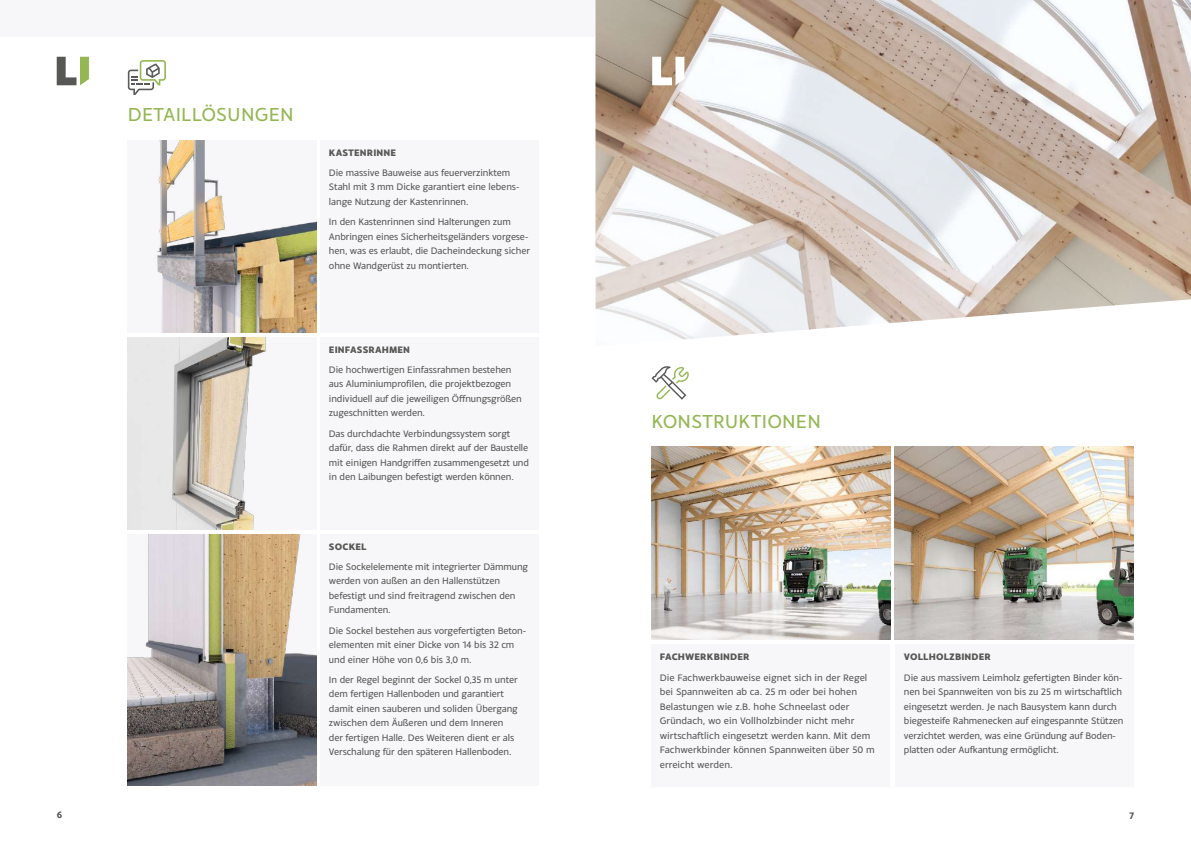
<style>
.page{position:relative;width:1191px;height:842px;background:#fff}
.page>*{position:absolute;margin:0;border:0;box-sizing:border-box;transform-origin:0 0}
.t1{font:20px "Monsal Gothic";letter-spacing:.01em;color:#94b754}
.t2{font:10px/14.5px "Monsal Gothic";letter-spacing:-.01em;color:#575756}
.t3{font:800 10px "Monsal Gothic";letter-spacing:.01em;color:#575756}
.t4{font:700 10px "Monsal Gothic";color:#575756}
</style>
<div class="page">
<svg style="left:57px;top:57px;width:32px;height:28px"></svg>
<div style="left:0;top:0;width:1191px;height:36px;background:#f7f7f9"></div>
<img style="left:595px;top:0;width:596px;height:340px">
<img style="left:651px;top:447px;width:239px;height:193px">
<div style="left:128px;top:337px;width:189px;height:193px;background:#f7f7f9"></div>
<img style="left:128px;top:337px;width:138px;height:193px">
<img style="left:128px;top:534px;width:189px;height:251px">
<div style="left:128px;top:140px;width:189px;height:193px;background:#f7f7f9"></div>
<img style="left:157px;top:140px;width:160px;height:193px">
<img style="left:894px;top:447px;width:239px;height:193px">
<div style="left:320px;top:337px;width:219px;height:193px;background:#f7f7f9"></div>
<div style="left:320px;top:140px;width:219px;height:193px;background:#f7f7f9"></div>
<div style="left:320px;top:534px;width:219px;height:251px;background:#f7f7f9"></div>
<svg style="left:652px;top:57px;width:32px;height:28px"></svg>
<svg style="left:128px;top:60px;width:38px;height:35px"></svg>
<svg style="left:651px;top:366px;width:38px;height:34px"></svg>
<h1 class="t1" style="left:128px;top:102px;width:167px">DETAILLÖSUNGEN</h1>
<p class="t3" style="left:329px;top:146px;width:69px">KASTENRINNE</p>
<p class="t2" style="left:329px;top:165px;width:192px">Die massive Bauweise aus feuerverzinktem<br>Stahl mit 3 mm Dicke garantiert eine lebens&shy;lange Nutzung der Kastenrinnen.</p>
<p class="t2" style="left:329px;top:214px;width:203px">In den Kastenrinnen sind Halterungen zum Anbringen eines Sicherheitsgeländers vorgese&shy;hen, was es erlaubt, die Dacheindeckung sicher ohne Wandgerüst zu montierten.</p>
<p class="t3" style="left:329px;top:343px;width:83px">EINFASSRAHMEN</p>
<p class="t2" style="left:329px;top:362px;width:194px">Die hochwertigen Einfassrahmen bestehen aus Aluminiumprofilen, die projektbezogen individuell auf die jeweiligen Öffnungsgrößen zugeschnitten werden.</p>
<p class="t2" style="left:329px;top:426px;width:202px">Das durchdachte Verbindungssystem sorgt dafür, dass die Rahmen direkt auf der Baustelle mit einigen Handgriffen zusammengesetzt und in den Laibungen befestigt werden können.</p>
<p class="t3" style="left:329px;top:540px;width:39px">SOCKEL</p>
<p class="t2" style="left:329px;top:559px;width:201px">Die Sockelelemente mit integrierter Dämmung werden von außen an den Hallenstützen befestigt und sind freitragend zwischen den Fundamenten.</p>
<p class="t2" style="left:329px;top:623px;width:199px">Die Sockel bestehen aus vorgefertigten Beton&shy;elementen mit einer Dicke von 14 bis 32 cm und einer Höhe von 0,6 bis 3,0 m.</p>
<p class="t2" style="left:329px;top:672px;width:190px">In der Regel beginnt der Sockel 0,35 m unter dem fertigen Hallenboden und garantiert damit einen sauberen und soliden Übergang zwischen dem Äußeren und dem Inneren der fertigen Halle. Des Weiteren dient er als Verschalung für den späteren Hallenboden.</p>
<h1 class="t1" style="left:651px;top:408px;width:171px">KONSTRUKTIONEN</h1>
<p class="t3" style="left:660px;top:650px;width:91px">FACHWERKBINDER</p>
<p class="t2" style="left:660px;top:670px;width:216px">Die Fachwerkbauweise eignet sich in der Regel bei Spannweiten ab ca. 25 m oder bei hohen Belastungen wie z.B. hohe Schneelast oder Gründach, wo ein Vollholzbinder nicht mehr wirtschaftlich eingesetzt werden kann. Mit dem Fachwerkbinder können Spannweiten über 50 m erreicht werden.</p>
<p class="t3" style="left:904px;top:650px;width:88px">VOLLHOLZBINDER</p>
<p class="t2" style="left:904px;top:670px;width:221px">Die aus massivem Leimholz gefertigten Binder kön&shy;nen bei Spannweiten von bis zu 25 m wirtschaftlich eingesetzt werden. Je nach Bausystem kann durch biegesteife Rahmenecken auf eingespannte Stützen verzichtet werden, was eine Gründung auf Boden&shy;platten oder Aufkantung ermöglicht.</p>
<p class="t4" style="left:57px;top:808px;width:7px">6</p>
<p class="t4" style="left:1129px;top:809px;width:7px">7</p>
</div>
